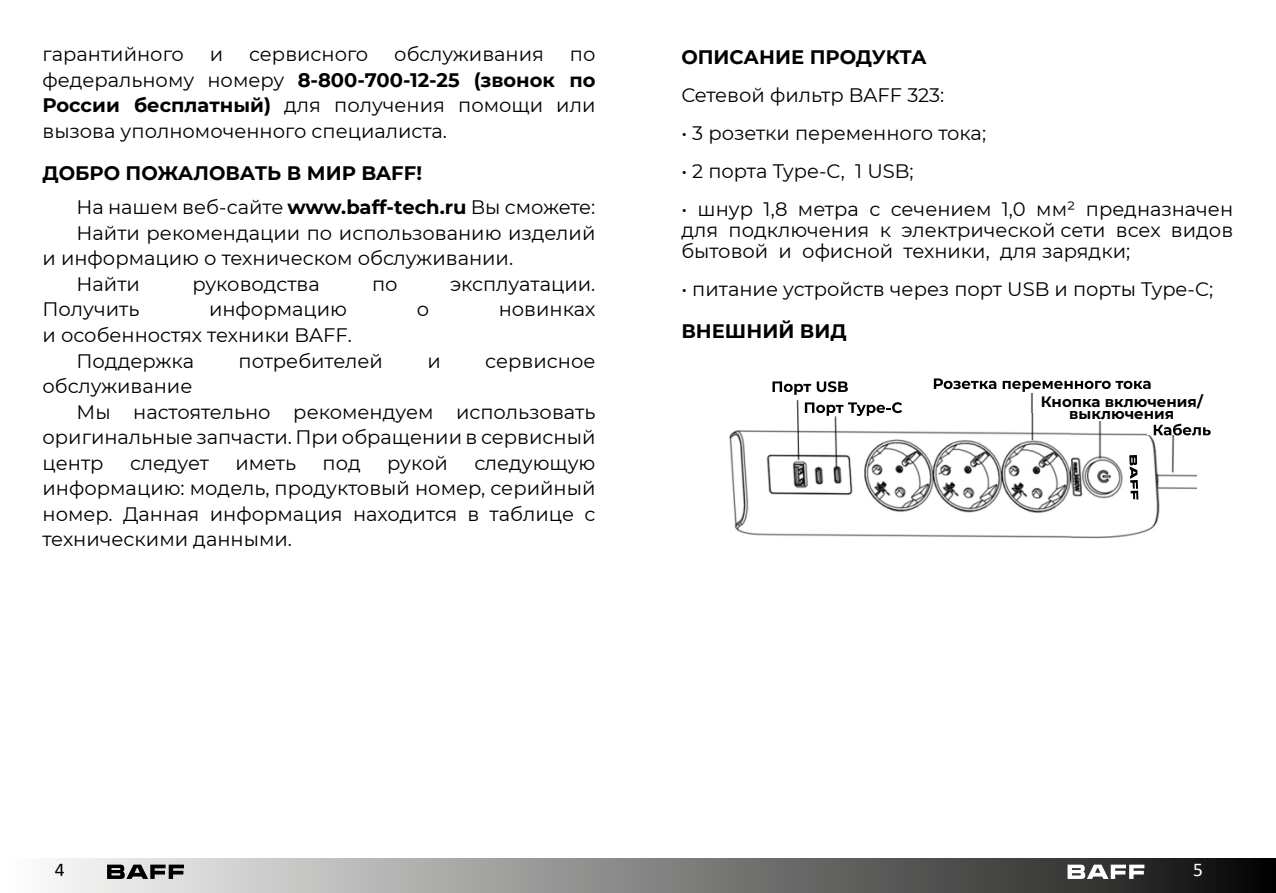
<style>
.page{position:relative;width:1276px;height:893px;background:#fff}
.page>*{position:absolute;margin:0;border:0;box-sizing:border-box;transform-origin:0 0}
.t1{font:19.5px/25.5px "Montserrat";color:#000;text-align:justify}
.t2{font:700 19.5px/33.9px "Montserrat";color:#000}
.t3{font:19.5px "Calibri";color:#000}
.t4{font:19.5px "Calibri";color:#fff}
.t5{font:700 15px/12px "Montserrat";color:#000;text-align:center}
.s1{font-weight:700}
.s2{font-weight:400}
</style>
<div class="page">
<div style="left:0;top:858px;width:1276px;height:35px;background:linear-gradient(to right,#fefefe,#0f0f0e)"></div>
<svg style="left:107px;top:865px;width:77px;height:14px"></svg>
<svg style="left:1067px;top:865px;width:77px;height:14px"></svg>
<img style="left:729px;top:382px;width:467px;height:157px">
<div style="left:1059px;top:405px;width:97px;height:16px;background:#fff"></div>
<div style="left:1146px;top:413px;width:55px;height:21px;background:#fff"></div>
<div style="left:979px;top:392px;width:98px;height:16px;background:#fff"></div>
<div style="left:772px;top:384px;width:67px;height:16px;background:#fff"></div>
<div style="left:808px;top:400px;width:67px;height:16px;background:#fff"></div>
<svg style="left:934px;top:378px;width:62px;height:11px"></svg>
<svg style="left:1002px;top:381px;width:148px;height:11px"></svg>
<svg style="left:772px;top:381px;width:76px;height:14px"></svg>
<svg style="left:805px;top:402px;width:97px;height:14px"></svg>
<svg style="left:1153px;top:424px;width:57px;height:11px"></svg>
<img style="left:1027px;top:393px;width:7px;height:20px">
<svg style="left:1129px;top:455px;width:9px;height:44px"></svg>
<p class="t1" style="left:43px;top:41px;width:143px">гарантийного</p>
<p class="t1" style="left:210px;top:41px;width:15px">и</p>
<p class="t1" style="left:249px;top:41px;width:121px">сервисного</p>
<p class="t1" style="left:394px;top:41px;width:151px">обслуживания</p>
<p class="t1" style="left:43px;top:41px;width:554px;text-indent:527px">по федеральному номеру <span class="s1">8-800-700-12-25 (звонок по России бесплатный)</span> для получения помощи или вызова уполномоченного специалиста.</p>
<p class="t2" style="left:77px;top:156px;width:520px;text-indent:-34px">ДОБРО ПОЖАЛОВАТЬ В МИР BAFF!<br><span class="s2">На нашем веб-сайте</span> www.baff-tech.ru <span class="s2">Вы сможете:</span></p>
<p class="t1" style="left:77px;top:220px;width:520px">Найти рекомендации по использованию изделий</p>
<p class="t1" style="left:43px;top:245px;width:472px">и информацию о техническом обслуживании.</p>
<p class="t1" style="left:77px;top:271px;width:65px">Найти</p>
<p class="t1" style="left:192px;top:271px;width:129px">руководства</p>
<p class="t1" style="left:372px;top:271px;width:27px">по</p>
<p class="t1" style="left:450px;top:271px;width:147px">эксплуатации.</p>
<p class="t1" style="left:43px;top:296px;width:98px">Получить</p>
<p class="t1" style="left:209px;top:296px;width:140px">информацию</p>
<p class="t1" style="left:417px;top:296px;width:14px">о</p>
<p class="t1" style="left:499px;top:296px;width:98px">новинках</p>
<p class="t1" style="left:77px;top:322px;width:277px;text-indent:-34px">и особенностях техники BAFF.<br>Поддержка</p>
<p class="t1" style="left:238px;top:347px;width:146px">потребителей</p>
<p class="t1" style="left:427px;top:347px;width:15px">и</p>
<p class="t1" style="left:485px;top:347px;width:112px">сервисное</p>
<p class="t1" style="left:43px;top:373px;width:151px">обслуживание</p>
<p class="t1" style="left:77px;top:398px;width:520px">Мы настоятельно рекомендуем использовать</p>
<p class="t1" style="left:43px;top:424px;width:554px">оригинальные запчасти. При обращении в сервисный</p>
<p class="t1" style="left:43px;top:449px;width:63px">центр</p>
<p class="t1" style="left:130px;top:449px;width:80px">следует</p>
<p class="t1" style="left:235px;top:449px;width:62px">иметь</p>
<p class="t1" style="left:322px;top:449px;width:40px">под</p>
<p class="t1" style="left:387px;top:449px;width:62px">рукой</p>
<p class="t1" style="left:43px;top:449px;width:554px;text-indent:432px">следующую информацию: модель, продуктовый номер, серийный номер. Данная информация находится в таблице с техническими данными.</p>
<p class="t2" style="left:681px;top:39px;width:247px">ОПИСАНИЕ ПРОДУКТА</p>
<p class="t1" style="left:681px;top:81px;width:264px">Сетевой фильтр BAFF 323:</p>
<p class="t1" style="left:681px;top:119px;width:306px">• 3 розетки переменного тока;</p>
<p class="t1" style="left:681px;top:157px;width:234px">• 2 порта Type-C, 1 USB;</p>
<p class="t1" style="left:681px;top:197px;width:553px;line-height:21px">• шнур 1,8 метра с сечением 1,0 мм² предназначен для подключения к электрической сети всех видов бытовой и офисной техники, для зарядки;</p>
<p class="t1" style="left:681px;top:275px;width:533px">• питание устройств через порт USB и порты Type-C;</p>
<p class="t2" style="left:681px;top:313px;width:167px">ВНЕШНИЙ ВИД</p>
<p class="t5" style="left:1040px;top:395px;width:164px">Кнопка включения/ выключения</p>
<p class="t3" style="left:55px;top:856px;width:11px">4</p>
<p class="t4" style="left:1193px;top:856px;width:11px">5</p>
</div>
